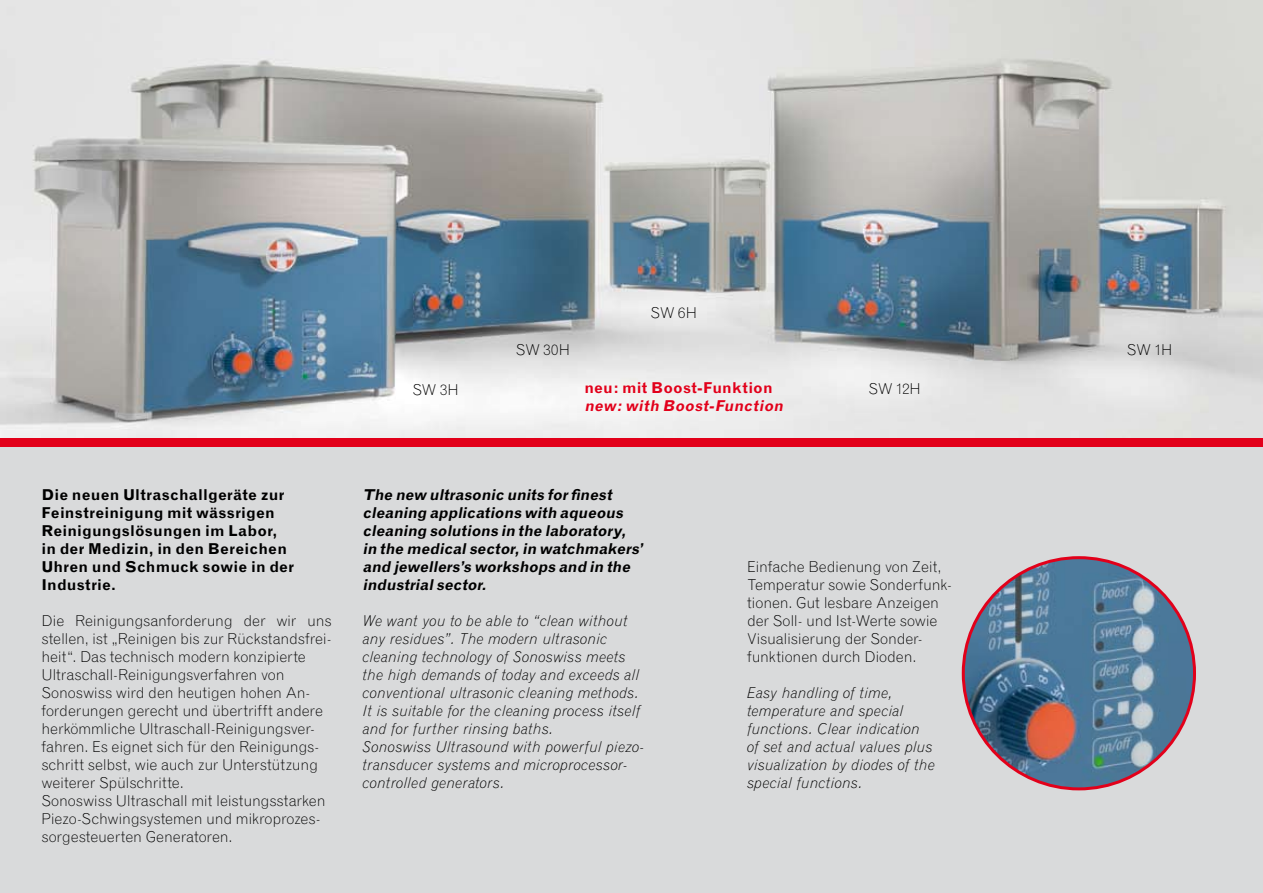
<style>
.page{position:relative;width:1263px;height:893px;background:#fff}
.page>*{position:absolute;margin:0;border:0;box-sizing:border-box;transform-origin:0 0}
.t1{font:300 15px/18px "Grotesque";letter-spacing:-.015em;color:#000}
.t2{font:italic 300 15px/18px "Grotesque";color:#000}
.t3{font:italic 700 15px/18px "Grotesque";color:#000}
.t4{font:700 15px/18px "Grotesque";letter-spacing:.015em;color:#000}
.t5{font:italic 700 15px "Grotesque";color:#e2001a}
.t6{font:700 15px "Grotesque";letter-spacing:.01em;color:#e2001a}
</style>
<div class="page">
<div style="left:0;top:442px;width:1263px;height:451px;background:#d9dadb"></div>
<img style="left:0;top:0;width:1263px;height:438px">
<img style="left:963px;top:558px;width:231px;height:231px;border-radius:50%">
<div style="left:0;top:438px;width:1263px;height:8px;background:#e2001a"></div>
<p class="t4" style="left:41px;top:486px;width:254px">Die neuen Ultraschallgeräte zur<br>Feinstreinigung mit wässrigen<br>Reinigungslösungen im Labor, in der Medizin, in den Bereichen<br>Uhren und Schmuck sowie in der<br>Industrie.</p>
<p class="t1" style="left:41px;top:612px;width:292px">Die Reinigungsanforderung der wir uns stellen, ist „Reinigen bis zur Rückstandsfrei&shy;heit“. Das technisch modern konzipierte Ultraschall-Reinigungsverfahren von Sonoswiss wird den heutigen hohen An&shy;forderungen gerecht und übertrifft andere herkömmliche Ultraschall-Reinigungsver&shy;fahren. Es eignet sich für den Reinigungs&shy;schritt selbst, wie auch zur Unterstützung weiterer Spülschritte.<br>Sonoswiss Ultraschall mit leistungsstarken Piezo-Schwingsystemen und mikroprozes&shy;sorgesteuerten Generatoren.</p>
<p class="t1" style="left:412px;top:380px;width:48px">SW 3H</p>
<p class="t1" style="left:516px;top:341px;width:55px">SW 30H</p>
<p class="t1" style="left:651px;top:304px;width:48px">SW 6H</p>
<p class="t6" style="left:584px;top:379px;width:190px">neu: mit Boost-Funktion</p>
<p class="t5" style="left:584px;top:397px;width:204px">new:with Boost-Function</p>
<p class="t1" style="left:868px;top:379px;width:54px">SW 12H</p>
<p class="t3" style="left:362px;top:486px;width:285px">The new ultrasonic units forfinest cleaning applications with aqueous cleaning solutions in the laboratory, in the medicalsector,in watchmakers’ and jewellers’s workshops and in the industrialsector.</p>
<p class="t2" style="left:362px;top:612px;width:283px">We want you to be able to “clean without any residues”. The modern ultrasonic cleaning technology of Sonoswiss meets the high demands of today and exceeds all conventional ultrasonic cleaning methods.<br>It is suitable for the cleaning process itself and for further rinsing baths.<br>Sonoswiss Ultrasound with powerful piezo&shy;transducer systems and microprocessor&shy;controlled generators.</p>
<p class="t1" style="left:747px;top:558px;width:207px">Einfache Bedienung von Zeit,<br>Temperatur sowie Sonderfunk&shy;tionen. Gut lesbare Anzeigen der Soll- und Ist-Werte sowie<br>Visualisierung der Sonder&shy;funktionen durch Dioden.</p>
<p class="t2" style="left:747px;top:684px;width:189px">Easy handling of time, temperature and special functions. Clear indication of set and actual values plus visualization by diodes of the special functions.</p>
<p class="t1" style="left:1127px;top:341px;width:47px">SW 1H</p>
</div>
